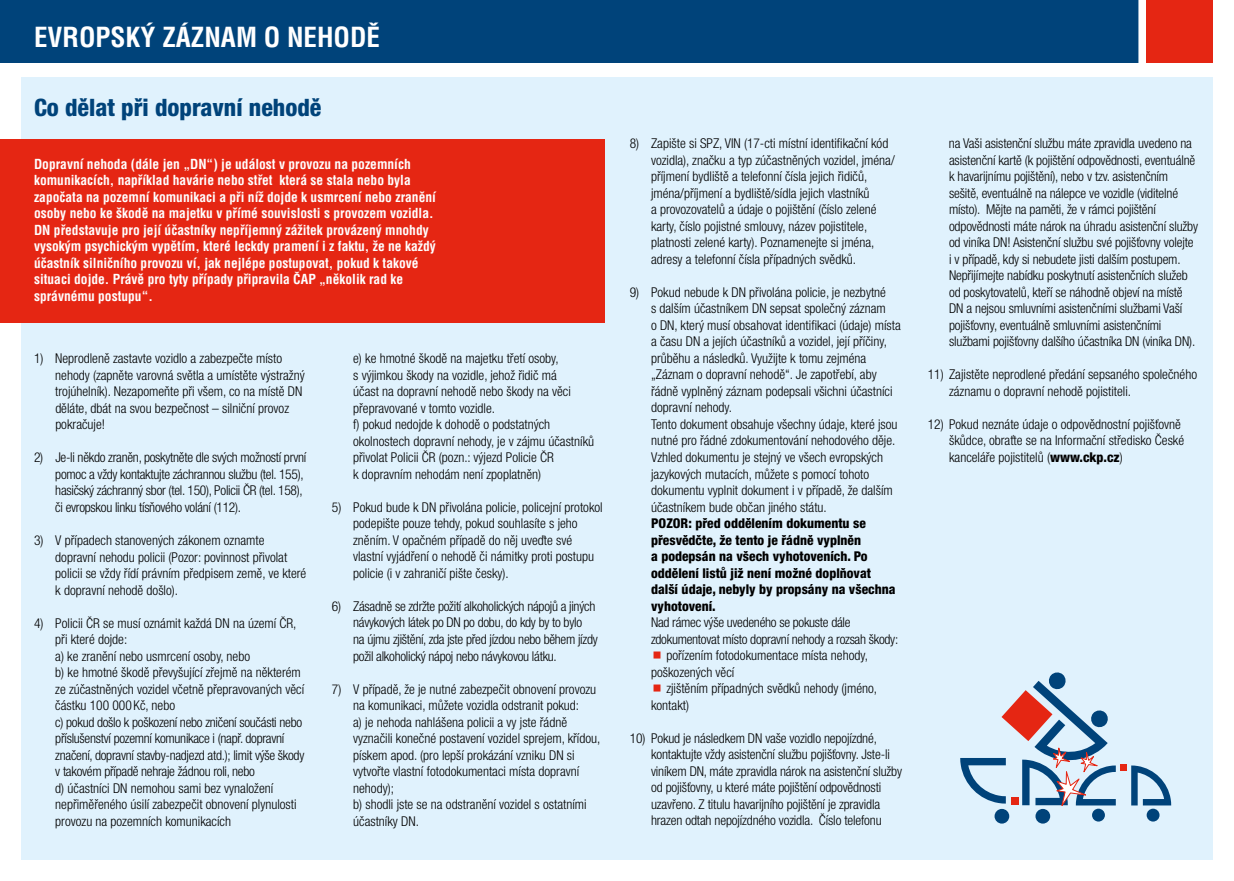
<style>
.page{position:relative;width:1234px;height:881px;background:#fff}
.page>*{position:absolute;margin:0;border:0;box-sizing:border-box;transform-origin:0 0}
.t1{font:700 27px "Helvetica Cond CE";color:#fff}
.t2{font:800 condensed 24px "Helvetica Neue CE";color:#00437a}
.t3{font:300 condensed 13.5px/16.5px "Helvetica Neue CE";color:#000}
.t4{font:700 13.5px/16.5px "Helvetica Cond CE";color:#fff}
.t5{font:300 condensed 13.5px/16.5px "Helvetica Neue CE";letter-spacing:-.02em;color:#000}
.t6{font:800 condensed 13.5px/16.5px "Helvetica Neue CE";color:#000}
.s1{font-weight:800}
</style>
<div class="page">
<div style="left:21px;top:78px;width:1191px;height:781px;background:#e0f2fd"></div>
<div style="left:0;top:0;width:1139px;height:63px;background:#00437a"></div>
<div style="left:1138px;top:0;width:7px;height:64px;background:#fff"></div>
<div style="left:1145px;top:0;width:67px;height:63px;background:#e52613"></div>
<div style="left:994px;top:808px;width:15px;height:15px;background:#00437a;border-radius:50%"></div>
<div style="left:1035px;top:808px;width:14px;height:15px;background:#00437a;border-radius:50%"></div>
<svg style="left:1131px;top:765px;width:39px;height:40px"></svg>
<div style="left:1119px;top:764px;width:7px;height:6px;background:#e52613"></div>
<svg style="left:1091px;top:808px;width:13px;height:13px"></svg>
<div style="left:1146px;top:808px;width:13px;height:13px;background:#00437a;border-radius:50%"></div>
<svg style="left:960px;top:672px;width:155px;height:137px"></svg>
<div style="left:0;top:139px;width:604px;height:184px;background:#e52613"></div>
<h1 class="t1" style="left:34px;top:20px;width:347px">EvropskÝ ZÁZNAM o nehodě</h1>
<h2 class="t2" style="left:34px;top:96px;width:289px">Co dělat při dopravní nehodě</h2>
<p class="t4" style="left:34px;top:155px;width:403px">Dopravní nehoda (dále jen „DN“) je událost v provozu na pozemních komunikacích, například havárie nebo střet která se stala nebo byla započata na pozemní komunikaci a při níž dojde k usmrcení nebo zranění osoby nebo ke škodě na majetku v přímé souvislosti s provozem vozidla.<br>DN představuje pro její účastníky nepříjemný zážitek provázený mnohdy vysokým psychickým vypětím, které leckdy pramení i z faktu, že ne každý účastník silničního provozu ví, jak nejlépe postupovat, pokud k takové situaci dojde. Právě pro tyty případy připravila ČAP „několik rad ke správnému postupu“.</p>
<p class="t3" style="left:55px;top:350px;width:251px;text-indent:-21px">1) Neprodleně zastavte vozidlo a zabezpečte místo nehody (zapněte varovná světla a umístěte výstražný trojúhelník). Nezapomeňte při všem, co na místě DN děláte, dbát na svou bezpečnost – silniční provoz pokračuje!</p>
<p class="t5" style="left:55px;top:449px;width:252px;text-indent:-21px">2) Je-li někdo zraněn, poskytněte dle svých možností první pomoc a vždy kontaktujte záchrannou službu (tel. 155), hasičský záchranný sbor (tel. 150), Policii ČR (tel. 158), či evropskou linku tísňového volání (112).</p>
<p class="t3" style="left:55px;top:532px;width:252px;text-indent:-21px">3) V případech stanovených zákonem oznamte dopravní nehodu policii (Pozor: povinnost přivolat policii se vždy řídí právním předpisem země, ve které k dopravní nehodě došlo).</p>
<p class="t3" style="left:55px;top:614px;width:250px;text-indent:-21px">4) Policii ČR se musí oznámit každá DN na území ČR, při které dojde:<br>a) ke zranění nebo usmrcení osoby, nebo<br>b) ke hmotné škodě převyšující zřejmě na některém ze zúčastněných vozidel včetně přepravovaných věcí částku 100 000 Kč, nebo<br>c) pokud došlo k poškození nebo zničení součásti nebo příslušenství pozemní komunikace i (např. dopravní značení, dopravní stavby-nadjezd atd.); limit výše škody v takovém případě nehraje žádnou roli, nebo<br>d) účastníci DN nemohou sami bez vynaložení nepřiměřeného úsilí zabezpečit obnovení plynulosti provozu na pozemních komunikacích</p>
<p class="t3" style="left:353px;top:350px;width:242px">e) ke hmotné škodě na majetku třetí osoby,<br>s výjimkou škody na vozidle, jehož řidič má<br>účast na dopravní nehodě nebo škody na věci přepravované v tomto vozidle.<br>f) pokud nedojde k dohodě o podstatných okolnostech dopravní nehody, je v zájmu účastníků přivolat Policii ČR (pozn.: výjezd Policie ČR<br>k dopravním nehodám není zpoplatněn)</p>
<p class="t3" style="left:353px;top:498px;width:251px;text-indent:-21px">5) Pokud bude k DN přivolána policie, policejní protokol podepište pouze tehdy, pokud souhlasíte s jeho zněním. V opačném případě do něj uveďte své vlastní vyjádření o nehodě či námitky proti postupu policie (i v zahraničí pište česky).</p>
<p class="t5" style="left:353px;top:597px;width:246px;text-indent:-21px">6) Zásadně se zdržte požití alkoholických nápojů a jiných návykových látek po DN po dobu, do kdy by to bylo<br>na újmu zjištění, zda jste před jízdou nebo během jízdy požil alkoholický nápoj nebo návykovou látku.</p>
<p class="t3" style="left:353px;top:680px;width:249px;text-indent:-21px">7) V případě, že je nutné zabezpečit obnovení provozu na komunikaci, můžete vozidla odstranit pokud:<br>a) je nehoda nahlášena policii a vy jste řádně vyznačili konečné postavení vozidel sprejem, křídou, pískem apod. (pro lepší prokázání vzniku DN si vytvořte vlastní fotodokumentaci místa dopravní nehody);<br>b) shodli jste se na odstranění vozidel s ostatními účastníky DN.</p>
<p class="t3" style="left:651px;top:135px;width:245px;text-indent:-21px">8) Zapište si SPZ, VIN (17-cti místní identifikační kód vozidla), značku a typ zúčastněných vozidel, jména/ příjmení bydliště a telefonní čísla jejich řidičů, jména/příjmení a bydliště/sídla jejich vlastníků<br>a provozovatelů a údaje o pojištění (číslo zelené karty, číslo pojistné smlouvy, název pojistitele, platnosti zelené karty). Poznamenejte si jména, adresy a telefonní čísla případných svědků.</p>
<p class="t3" style="left:651px;top:284px;width:251px;text-indent:-21px">9) Pokud nebude k DN přivolána policie, je nezbytné<br>s dalším účastníkem DN sepsat společný záznam<br>o DN, který musí obsahovat identifikaci (údaje) místa a času DN a jejích účastníků a vozidel, její příčiny, průběhu a následků. Využijte k tomu zejména „Záznam o dopravní nehodě“. Je zapotřebí, aby řádně vyplněný záznam podepsali všichni účastníci dopravní nehody.<br>Tento dokument obsahuje všechny údaje, které jsou nutné pro řádné zdokumentování nehodového děje.<br>Vzhled dokumentu je stejný ve všech evropských jazykových mutacích, můžete s pomocí tohoto dokumentu vyplnit dokument i v případě, že dalším účastníkem bude občan jiného státu.</p>
<p class="t6" style="left:651px;top:515px;width:246px">POZOR: před oddělením dokumentu se přesvědčte, že tento je řádně vyplněn<br>a podepsán na všech vyhotoveních. Po oddělení listů již není možné doplňovat další údaje, nebyly by propsány na všechna vyhotovení.</p>
<p class="t5" style="left:651px;top:614px;width:201px">Nad rámec výše uvedeného se pokuste dále</p>
<p class="t5" style="left:651px;top:630px;width:248px">zdokumentovat místo dopravní nehody a rozsah škody:</p>
<p class="t3" style="left:666px;top:647px;width:203px">pořízením fotodokumentace místa nehody,</p>
<p class="t3" style="left:651px;top:663px;width:85px">poškozených věcí</p>
<p class="t3" style="left:666px;top:680px;width:212px">zjištěním případných svědků nehody (jméno,</p>
<p class="t3" style="left:651px;top:696px;width:39px">kontakt)</p>
<p class="t3" style="left:651px;top:729px;width:252px;text-indent:-21px">10) Pokud je následkem DN vaše vozidlo nepojízdné, kontaktujte vždy asistenční službu pojišťovny. Jste-li viníkem DN, máte zpravidla nárok na asistenční služby od pojišťovny, u které máte pojištění odpovědnosti uzavřeno. Z titulu havarijního pojištění je zpravidla hrazen odtah nepojízdného vozidla. Číslo telefonu</p>
<p class="t3" style="left:948px;top:135px;width:250px">na Vaši asistenční službu máte zpravidla uvedeno na asistenční kartě (k pojištění odpovědnosti, eventuálně k havarijnímu pojištění), nebo v tzv. asistenčním sešitě, eventuálně na nálepce ve vozidle (viditelné místo). Mějte na paměti, že v rámci pojištění odpovědnosti máte nárok na úhradu asistenční služby od viníka DN! Asistenční službu své pojišťovny volejte i v případě, kdy si nebudete jisti dalším postupem.<br>Nepřijímejte nabídku poskytnutí asistenčních služeb od poskytovatelů, kteří se náhodně objeví na místě DN a nejsou smluvními asistenčními službami Vaší pojišťovny, eventuálně smluvními asistenčními službami pojišťovny dalšího účastníka DN (viníka DN).</p>
<p class="t3" style="left:948px;top:366px;width:249px;text-indent:-21px">11) Zajistěte neprodlené předání sepsaného společného záznamu o dopravní nehodě pojistiteli.</p>
<p class="t3" style="left:948px;top:415px;width:236px;text-indent:-21px">12) Pokud neznáte údaje o odpovědnostní pojišťovně škůdce, obraťte se na Informační středisko České kanceláře pojistitelů (<span class="s1">www.ckp.cz</span>)</p>
</div>
